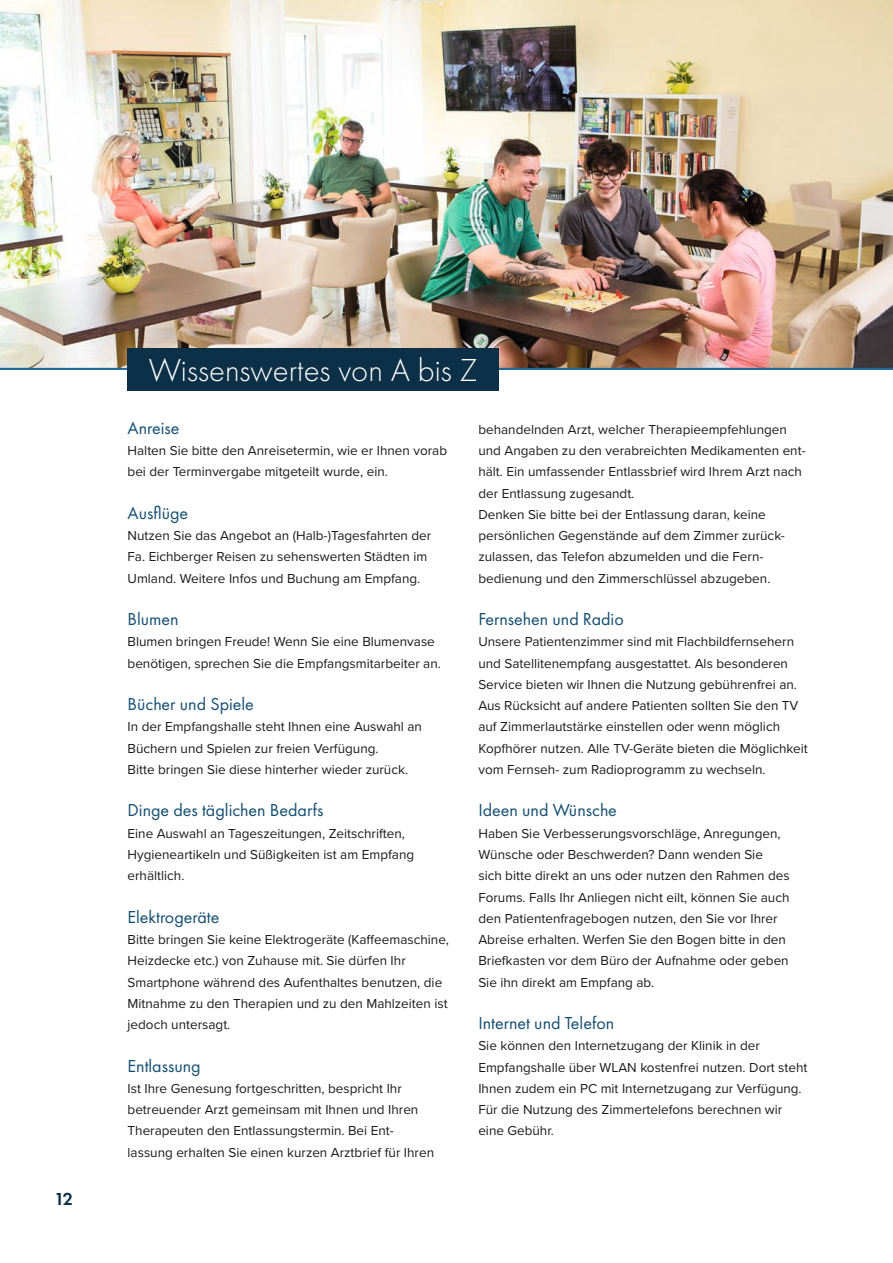
<style>
.page{position:relative;width:893px;height:1263px;background:#fff}
.page>*{position:absolute;margin:0;border:0;box-sizing:border-box;transform-origin:0 0}
.t1{font:300 33px "Futura PT";color:#fff}
.t2{font:18px "Futura PT";color:#144e72}
.t3{font:600 18px "Futura PT";color:#0c3047}
.t4{font:13.5px/21.3px "Proxima Nova";color:#1c1a1b}
</style>
<div class="page">
<img style="left:0;top:0;width:893px;height:368px">
<hr style="left:0;top:368px;width:893px;height:2px;background:#226a9a">
<div style="left:128px;top:349px;width:371px;height:42px;background:#0c3047"></div>
<h2 class="t3" style="left:55px;top:1188px;width:20px">12</h2>
<h1 class="t1" style="left:149px;top:351px;width:330px">Wissenswertes von A bis Z</h1>
<h2 class="t2" style="left:128px;top:417px;width:53px">Anreise</h2>
<p class="t4" style="left:128px;top:439px;width:321px">Halten Sie bitte den Anreisetermin, wie er Ihnen vorab bei der Terminvergabe mitgeteilt wurde, ein.</p>
<h2 class="t2" style="left:128px;top:502px;width:62px">Ausflüge</h2>
<p class="t4" style="left:128px;top:524px;width:305px">Nutzen Sie das Angebot an (Halb-)Tagesfahrten der<br>Fa. Eichberger Reisen zu sehenswerten Städten im<br>Umland. Weitere Infos und Buchung am Empfang.</p>
<h2 class="t2" style="left:128px;top:608px;width:53px">Blumen</h2>
<p class="t4" style="left:128px;top:631px;width:315px">Blumen bringen Freude! Wenn Sie eine Blumenvase benötigen, sprechen Sie die Empfangsmitarbeiter an.</p>
<h2 class="t2" style="left:128px;top:693px;width:128px">Bücher und Spiele</h2>
<p class="t4" style="left:128px;top:716px;width:296px">In der Empfangshalle steht Ihnen eine Auswahl an<br>Büchern und Spielen zur freien Verfügung.<br>Bitte bringen Sie diese hinterher wieder zurück.</p>
<h2 class="t2" style="left:128px;top:800px;width:197px">Dinge des täglichen Bedarfs</h2>
<p class="t4" style="left:128px;top:822px;width:288px">Eine Auswahl an Tageszeitungen, Zeitschriften,<br>Hygieneartikeln und Süßigkeiten ist am Empfang erhältlich.</p>
<h2 class="t2" style="left:128px;top:906px;width:93px">Elektrogeräte</h2>
<p class="t4" style="left:128px;top:928px;width:323px">Bitte bringen Sie keine Elektrogeräte (Kaffeemaschine, Heizdecke etc.) von Zuhause mit. Sie dürfen Ihr Smartphone während des Aufenthaltes benutzen, die Mitnahme zu den Therapien und zu den Mahlzeiten ist jedoch untersagt.</p>
<h2 class="t2" style="left:128px;top:1055px;width:75px">Entlassung</h2>
<p class="t4" style="left:128px;top:1077px;width:308px">Ist Ihre Genesung fortgeschritten, bespricht Ihr betreuender Arzt gemeinsam mit Ihnen und Ihren Therapeuten den Entlassungstermin. Bei Ent&shy;lassung erhalten Sie einen kurzen Arztbrief für Ihren</p>
<p class="t4" style="left:478px;top:418px;width:329px">behandelnden Arzt, welcher Therapieempfehlungen und Angaben zu den verabreichten Medikamenten ent&shy;hält. Ein umfassender Entlassbrief wird Ihrem Arzt nach der Entlassung zugesandt.<br>Denken Sie bitte bei der Entlassung daran, keine persönlichen Gegenstände auf dem Zimmer zurück&shy;zulassen, das Telefon abzumelden und die Fern&shy;bedienung und den Zimmerschlüssel abzugeben.</p>
<h2 class="t2" style="left:478px;top:608px;width:147px">Fernsehen und Radio</h2>
<p class="t4" style="left:478px;top:631px;width:331px">Unsere Patientenzimmer sind mit Flachbildfernsehern und Satellitenempfang ausgestattet. Als besonderen Service bieten wir Ihnen die Nutzung gebührenfrei an.<br>Aus Rücksicht auf andere Patienten sollten Sie den TV auf Zimmerlautstärke einstellen oder wenn möglich Kopfhörer nutzen. Alle TV-Geräte bieten die Möglichkeit vom Fernseh- zum Radioprogramm zu wechseln.</p>
<h2 class="t2" style="left:478px;top:800px;width:140px">Ideen und Wünsche</h2>
<p class="t4" style="left:478px;top:822px;width:313px">Haben Sie Verbesserungsvorschläge, Anregungen, Wünsche oder Beschwerden? Dann wenden Sie sich bitte direkt an uns oder nutzen den Rahmen des Forums. Falls Ihr Anliegen nicht eilt, können Sie auch den Patientenfragebogen nutzen, den Sie vor Ihrer Abreise erhalten. Werfen Sie den Bogen bitte in den Briefkasten vor dem Büro der Aufnahme oder geben Sie ihn direkt am Empfang ab.</p>
<h2 class="t2" style="left:478px;top:1012px;width:137px">Internet und Telefon</h2>
<p class="t4" style="left:478px;top:1034px;width:331px">Sie können den Internetzugang der Klinik in der Empfangshalle über WLAN kostenfrei nutzen. Dort steht Ihnen zudem ein PC mit Internetzugang zur Verfügung.<br>Für die Nutzung des Zimmertelefons berechnen wir eine Gebühr.</p>
</div>
